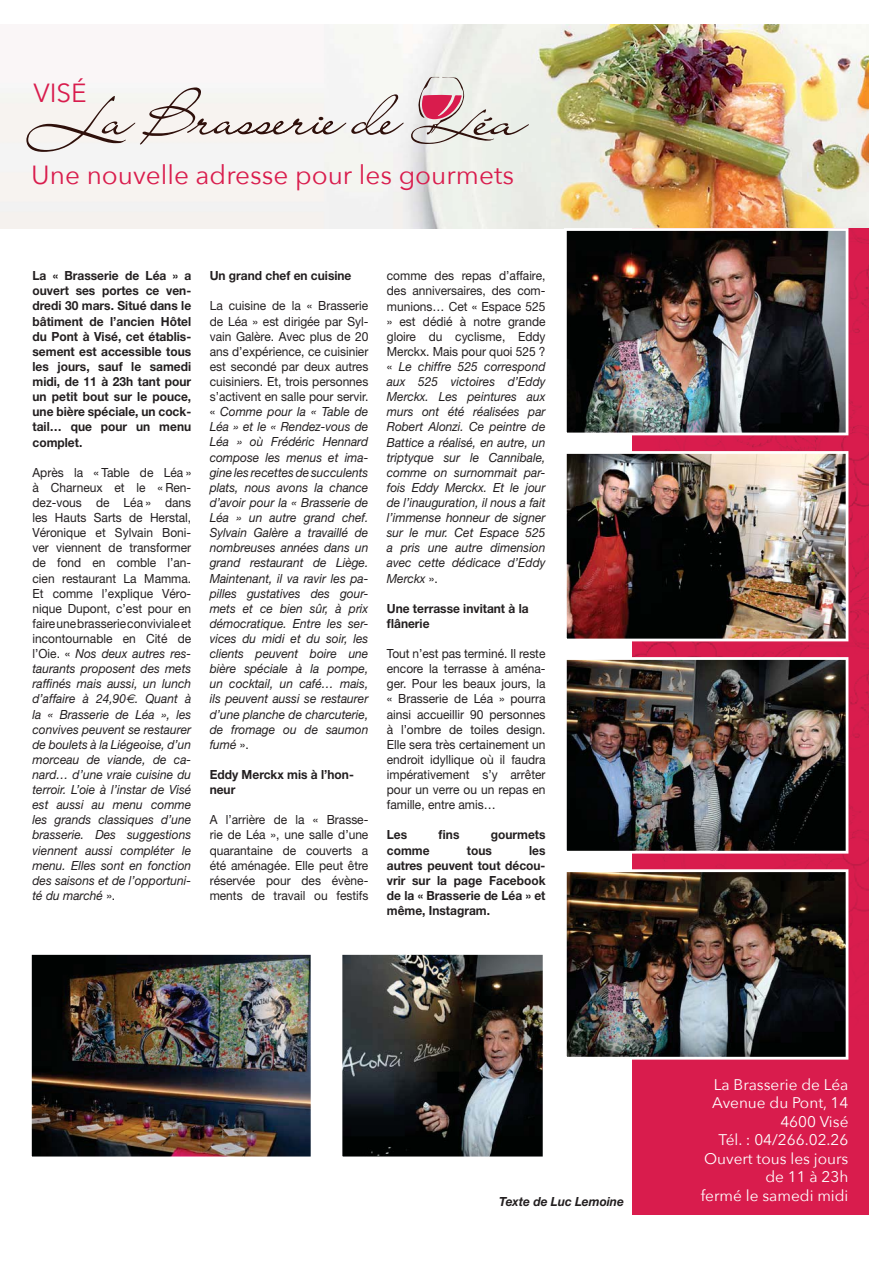
<style>
.page{position:relative;width:893px;height:1263px;background:#fff}
.page>*{position:absolute;margin:0;border:0;box-sizing:border-box;transform-origin:0 0}
.t1{font:59.1px "Liana";color:#2f100b}
.t2{font:26.25px "Avenir Next";color:#d91c4d}
.t3{font:15.45px/18.5px "Avenir Next";color:#fff;text-align:right}
.t4{font:italic 12.6px/15.1px "Helvetica Neue";color:#231f20;text-align:justify;scale:.95 1}
.t5{font:700 12.6px/15.1px "Helvetica Neue";color:#231f20;text-align:justify;scale:.95 1}
.t6{font:12.6px/15.1px "Helvetica Neue";color:#231f20;text-align:justify;scale:.95 1}
.t7{font:italic 700 12.6px "Helvetica Neue";color:#231f20;scale:.95 1}
.s1{font-style:normal}
.s2{font-family:"Euro Sans"}
</style>
<div class="page">
<img style="left:0;top:24px;width:869px;height:204px">
<div style="left:633px;top:228px;width:236px;height:987px;background:#d91c4d"></div>
<svg style="left:410px;top:77px;width:119px;height:67px;background:#dbcaca"></svg>
<img style="left:633px;top:228px;width:236px;height:803px">
<img style="left:566px;top:228px;width:282px;height:207px">
<img style="left:342px;top:954px;width:201px;height:203px">
<img style="left:31px;top:954px;width:280px;height:203px">
<img style="left:566px;top:451px;width:282px;height:190px">
<img style="left:566px;top:657px;width:282px;height:197px">
<img style="left:566px;top:869px;width:282px;height:191px">
<h2 class="t2" style="left:33px;top:76px;width:55px">VISÉ</h2>
<h1 class="t1" style="left:29px;top:78px;width:373px">La Brasserie de</h1>
<h2 class="t2" style="left:31px;top:158px;width:484px">Une nouvelle adresse pour les gourmets</h2>
<p class="t5" style="left:33px;top:269px;width:169px">La « Brasserie de Léa » a ouvert ses portes ce ven&shy;dredi 30 mars. Situé dans le bâtiment de l’ancien Hôtel du Pont à Visé, cet établis&shy;sement est accessible tous les jours, sauf le samedi midi, de 11 à 23h tant pour un petit bout sur le pouce, une bière spéciale, un cock&shy;tail… que pour un menu complet.</p>
<p class="t4" style="left:33px;top:466px;width:169px"><span class="s1">Après la « Table de Léa » à Charneux et le « Ren&shy;dez-vous de Léa » dans les Hauts Sarts de Herstal, Véronique et Sylvain Boni&shy;ver viennent de transformer de fond en comble l’an&shy;cien restaurant La Mamma.<br>Et comme l’explique Véro&shy;nique Dupont, c’est pour en faire une brasserie conviviale et incontournable en Cité de l’Oie. «</span> Nos deux autres res&shy;taurants proposent des mets raffinés mais aussi, un lunch d’affaire à 24,90<span class="s2">€</span>. Quant à la « Brasserie de Léa », les convives peuvent se restaurer de boulets à la Liégeoise, d’un morceau de viande, de ca&shy;nard… d’une vraie cuisine du terroir. L’oie à l’instar de Visé est aussi au menu comme les grands classiques d’une brasserie. Des suggestions viennent aussi compléter le menu. Elles sont en fonction des saisons et de l’opportuni&shy;té du marché <span class="s1">».</span></p>
<p class="t5" style="left:210px;top:269px;width:151px">Un grand chef en cuisine</p>
<p class="t4" style="left:210px;top:300px;width:169px"><span class="s1">La cuisine de la « Brasserie de Léa » est dirigée par Syl&shy;vain Galère. Avec plus de 20 ans d’expérience, ce cuisinier est secondé par deux autres cuisiniers. Et, trois personnes s’activent en salle pour servir. «</span> Comme pour la « Table de Léa » et le « Rendez-vous de Léa » où Frédéric Hennard compose les menus et ima&shy;gine les recettes de succulents plats, nous avons la chance d’avoir pour la « Brasserie de Léa » un autre grand chef.<br>Sylvain Galère a travaillé de nombreuses années dans un grand restaurant de Liège.<br>Maintenant, il va ravir les pa&shy;pilles gustatives des gour&shy;mets et ce bien sûr, à prix démocratique. Entre les ser&shy;vices du midi et du soir, les clients peuvent boire une bière spéciale à la pompe, un cocktail, un café… mais, ils peuvent aussi se restaurer d’une planche de charcuterie, de fromage ou de saumon fumé <span class="s1">».</span></p>
<p class="t5" style="left:210px;top:768px;width:153px">Eddy Merckx mis à l’hon&shy;neur</p>
<p class="t6" style="left:210px;top:813px;width:169px">A l’arrière de la « Brasse&shy;rie de Léa », une salle d’une quarantaine de couverts a été aménagée. Elle peut être réservée pour des évène&shy;ments de travail ou festifs</p>
<p class="t4" style="left:387px;top:269px;width:169px"><span class="s1">comme des repas d’affaire, des anniversaires, des com&shy;munions… Cet « Espace 525 » est dédié à notre grande gloire du cyclisme, Eddy Merckx. Mais pour quoi 525 ? «</span> Le chiffre 525 correspond aux 525 victoires d’Eddy Merckx. Les peintures aux murs ont été réalisées par Robert Alonzi. Ce peintre de Battice a réalisé, en autre, un triptyque sur le Cannibale, comme on surnommait par&shy;fois Eddy Merckx. Et le jour de l’inauguration, il nous a fait l’immense honneur de signer sur le mur. Cet Espace 525 a pris une autre dimension avec cette dédicace d’Eddy Merckx <span class="s1">».</span></p>
<p class="t5" style="left:387px;top:602px;width:151px">Une terrasse invitant à la flânerie</p>
<p class="t6" style="left:387px;top:647px;width:169px">Tout n’est pas terminé. Il reste encore la terrasse à aména&shy;ger. Pour les beaux jours, la « Brasserie de Léa » pourra ainsi accueillir 90 personnes à l’ombre de toiles design.<br>Elle sera très certainement un endroit idyllique où il faudra impérativement s’y arrêter pour un verre ou un repas en famille, entre amis…</p>
<p class="t5" style="left:387px;top:829px;width:23px">Les</p>
<p class="t5" style="left:439px;top:829px;width:23px">fins</p>
<p class="t5" style="left:491px;top:829px;width:59px">gourmets</p>
<p class="t5" style="left:387px;top:844px;width:46px">comme</p>
<p class="t5" style="left:467px;top:844px;width:28px">tous</p>
<p class="t5" style="left:387px;top:844px;width:169px;text-indent:142px">les autres peuvent tout décou&shy;vrir sur la page Facebook de la « Brasserie de Léa » et même, Instagram.</p>
<p class="t7" style="left:499px;top:1197px;width:133px">Texte de Luc Lemoine</p>
<p class="t3" style="left:701px;top:1076px;width:149px">La Brasserie de Léa<br>Avenue du Pont, 14<br>4600 Visé<br>Tél. : 04/266.02.26<br>Ouvert tous les jours de 11 à 23h<br>fermé le samedi midi</p>
</div>
